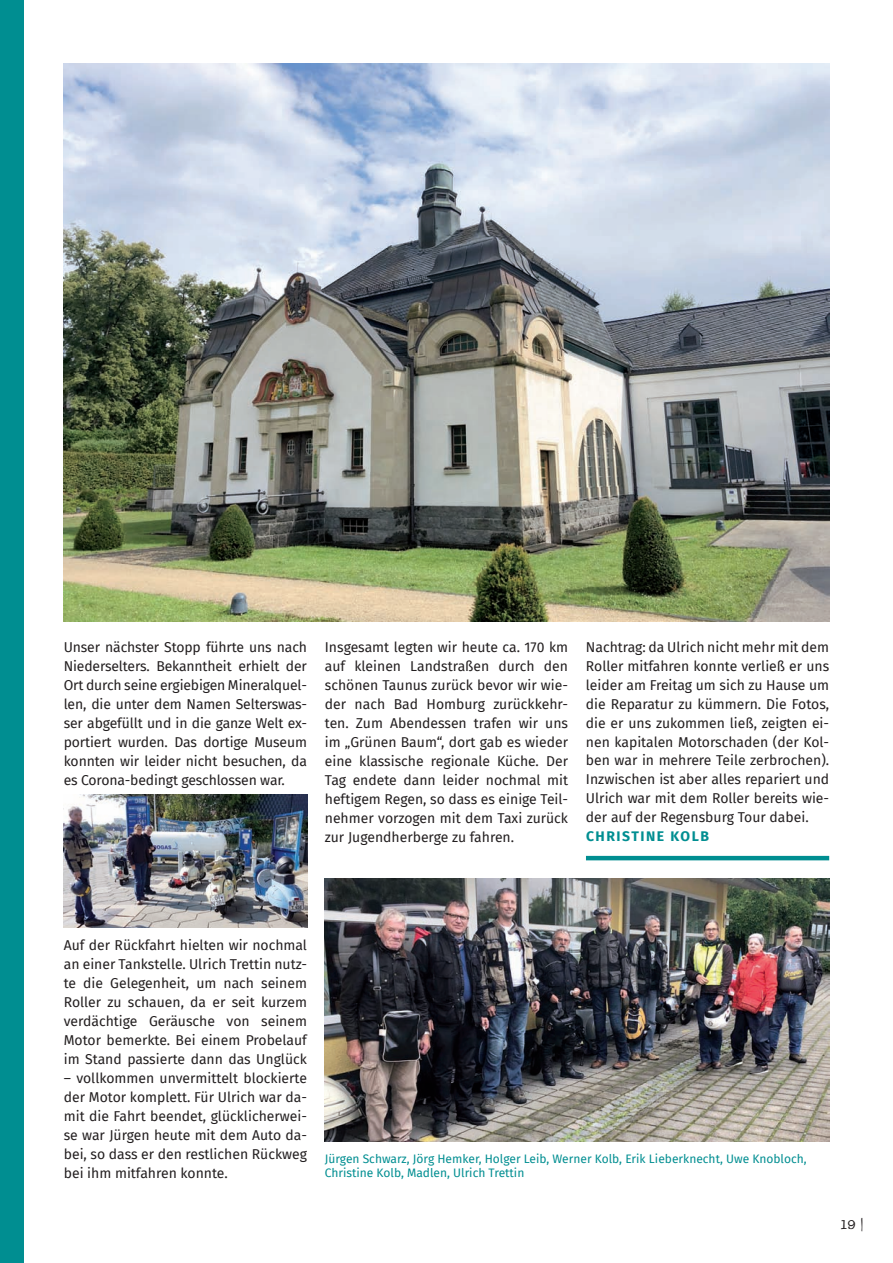
<style>
.page{position:relative;width:893px;height:1263px;background:#fff}
.page>*{position:absolute;margin:0;border:0;box-sizing:border-box;transform-origin:0 0}
.t1{font:13.95px/18.9px "Fira Sans";color:#231f20;text-align:justify}
.t2{font:700 13.95px "Fira Sans";letter-spacing:.11em;color:#008e91}
.t3{font:13.5px "Quattro Tempi Solid";color:#231f20}
.t4{font:12px/14.4px "Fira Sans";color:#008e91}
</style>
<div class="page">
<img style="left:64px;top:64px;width:765px;height:557px">
<img style="left:325px;top:878px;width:504px;height:263px">
<img style="left:64px;top:794px;width:243px;height:134px">
<hr style="left:586px;top:856px;width:243px;height:4px;background:#008e91">
<div style="left:0;top:0;width:24px;height:1263px;background:#008e91"></div>
<p class="t1" style="left:64px;top:637px;width:245px">Unser nächster Stopp führte uns nach Niederselters. Bekanntheit erhielt der Ort durch seine ergiebigen Mineralquel&shy;len, die unter dem Namen Selterswas&shy;ser abgefüllt und in die ganze Welt ex&shy;portiert wurden. Das dortige Museum konnten wir leider nicht besuchen, da es Corona-bedingt geschlossen war.</p>
<p class="t1" style="left:325px;top:637px;width:245px">Insgesamt legten wir heute ca. 170 km auf kleinen Landstraßen durch den schönen Taunus zurück bevor wir wie&shy;der nach Bad Homburg zurückkehr&shy;ten. Zum Abendessen trafen wir uns im „Grünen Baum“, dort gab es wieder eine klassische regionale Küche. Der Tag endete dann leider nochmal mit heftigem Regen, so dass es einige Teil&shy;nehmer vorzogen mit dem Taxi zurück zur Jugendherberge zu fahren.</p>
<p class="t1" style="left:586px;top:637px;width:245px">Nachtrag: da Ulrich nicht mehr mit dem Roller mitfahren konnte verließ er uns leider am Freitag um sich zu Hause um die Reparatur zu kümmern. Die Fotos, die er uns zukommen ließ, zeigten ei&shy;nen kapitalen Motorschaden (der Kol&shy;ben war in mehrere Teile zerbrochen).<br>Inzwischen ist aber alles repariert und Ulrich war mit dem Roller bereits wie&shy;der auf der Regensburg Tour dabei.</p>
<p class="t2" style="left:586px;top:825px;width:124px">CHRISTINE KOLB</p>
<p class="t1" style="left:64px;top:936px;width:245px">Auf der Rückfahrt hielten wir nochmal an einer Tankstelle. Ulrich Trettin nutz&shy;te die Gelegenheit, um nach seinem Roller zu schauen, da er seit kurzem verdächtige Geräusche von seinem Motor bemerkte. Bei einem Probelauf im Stand passierte dann das Unglück</p>
<p class="t1" style="left:64px;top:1068px;width:245px">– vollkommen unvermittelt blockierte der Motor komplett. Für Ulrich war da&shy;mit die Fahrt beendet, glücklicherwei&shy;se war Jürgen heute mit dem Auto da&shy;bei, so dass er den restlichen Rückweg bei ihm mitfahren konnte.</p>
<p class="t4" style="left:325px;top:1151px;width:483px">Jürgen Schwarz, Jörg Hemker, Holger Leib, Werner Kolb, Erik Lieberknecht, Uwe Knobloch,<br>Christine Kolb, Madlen, Ulrich Trettin</p>
<p class="t3" style="left:840px;top:1217px;width:26px">19 |</p>
</div>
